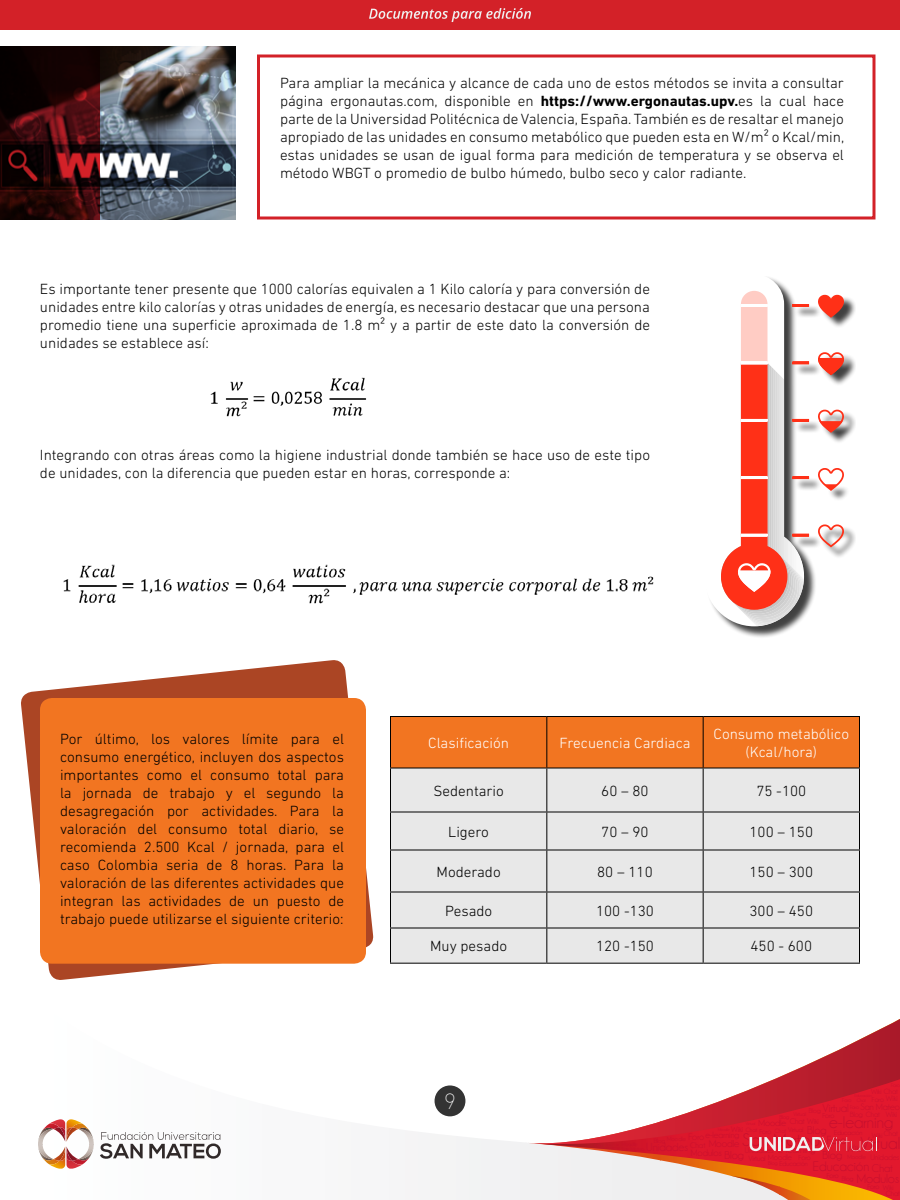
<style>
.page{position:relative;width:900px;height:1200px;background:#fff}
.page>*{position:absolute;margin:0;border:0;box-sizing:border-box;transform-origin:0 0}
.t1{font:200 22.6px "DIN Next LT Pro";color:#fff}
.t2{font:300 15px/18px "DIN Next LT Pro";color:#000;text-align:justify}
.t3{font:300 15px/18px "DIN Next LT Pro";color:#fff;text-align:center}
.s1{font-weight:700}
</style>
<div class="page">
<img style="left:100px;top:46px;width:136px;height:174px">
<svg style="left:21px;top:660px;width:353px;height:311px"></svg>
<div style="left:40px;top:698px;width:326px;height:266px;background:#f27521;border-radius:12px"></div>
<div style="left:391px;top:717px;width:468px;height:51px;background:#f27521"></div>
<div style="left:391px;top:769px;width:468px;height:194px;background:#e8e8e8"></div>
<hr style="left:390px;top:716px;width:157px;height:1px;background:#000">
<hr style="left:390px;top:717px;width:1px;height:51px;background:#000">
<hr style="left:547px;top:716px;width:156px;height:1px;background:#000">
<hr style="left:546px;top:717px;width:1px;height:51px;background:#000">
<hr style="left:703px;top:716px;width:157px;height:1px;background:#000">
<hr style="left:703px;top:717px;width:1px;height:51px;background:#000">
<hr style="left:859px;top:717px;width:1px;height:51px;background:#000">
<hr style="left:390px;top:768px;width:157px;height:1px;background:#000">
<hr style="left:390px;top:768px;width:1px;height:44px;background:#000">
<hr style="left:547px;top:768px;width:156px;height:1px;background:#000">
<hr style="left:546px;top:768px;width:1px;height:44px;background:#000">
<hr style="left:703px;top:768px;width:157px;height:1px;background:#000">
<hr style="left:703px;top:768px;width:1px;height:44px;background:#000">
<hr style="left:859px;top:768px;width:1px;height:44px;background:#000">
<hr style="left:390px;top:812px;width:157px;height:1px;background:#000">
<hr style="left:390px;top:812px;width:1px;height:38px;background:#000">
<hr style="left:547px;top:812px;width:156px;height:1px;background:#000">
<hr style="left:546px;top:812px;width:1px;height:38px;background:#000">
<hr style="left:703px;top:812px;width:157px;height:1px;background:#000">
<hr style="left:703px;top:812px;width:1px;height:38px;background:#000">
<hr style="left:859px;top:812px;width:1px;height:38px;background:#000">
<hr style="left:390px;top:850px;width:157px;height:1px;background:#000">
<hr style="left:390px;top:850px;width:1px;height:42px;background:#000">
<hr style="left:547px;top:850px;width:156px;height:1px;background:#000">
<hr style="left:546px;top:850px;width:1px;height:42px;background:#000">
<hr style="left:703px;top:850px;width:157px;height:1px;background:#000">
<hr style="left:703px;top:850px;width:1px;height:42px;background:#000">
<hr style="left:859px;top:850px;width:1px;height:42px;background:#000">
<hr style="left:390px;top:892px;width:157px;height:1px;background:#000">
<hr style="left:390px;top:892px;width:1px;height:36px;background:#000">
<hr style="left:547px;top:892px;width:156px;height:1px;background:#000">
<hr style="left:546px;top:892px;width:1px;height:36px;background:#000">
<hr style="left:703px;top:892px;width:157px;height:1px;background:#000">
<hr style="left:703px;top:892px;width:1px;height:36px;background:#000">
<hr style="left:859px;top:892px;width:1px;height:36px;background:#000">
<hr style="left:390px;top:928px;width:157px;height:1px;background:#000">
<hr style="left:390px;top:928px;width:1px;height:35px;background:#000">
<hr style="left:547px;top:928px;width:156px;height:1px;background:#000">
<hr style="left:546px;top:928px;width:1px;height:35px;background:#000">
<hr style="left:703px;top:928px;width:157px;height:1px;background:#000">
<hr style="left:703px;top:928px;width:1px;height:35px;background:#000">
<hr style="left:859px;top:928px;width:1px;height:35px;background:#000">
<hr style="left:390px;top:963px;width:157px;height:1px;background:#000">
<hr style="left:547px;top:963px;width:156px;height:1px;background:#000">
<hr style="left:703px;top:963px;width:157px;height:1px;background:#000">
<svg style="left:0;top:46px;width:100px;height:174px;background:#2d0708"></svg>
<div style="left:257px;top:54px;width:619px;height:166px;border:3px solid #d32128"></div>
<img style="left:210px;top:377px;width:157px;height:40px">
<img style="left:63px;top:564px;width:591px;height:40px">
<div style="left:0;top:0;width:900px;height:30px;background:#d32128"></div>
<svg style="left:49px;top:971px;width:475px;height:229px"></svg>
<svg style="left:524px;top:1019px;width:376px;height:148px"></svg>
<svg style="left:535px;top:1079px;width:365px;height:121px"></svg>
<svg style="left:730px;top:1176px;width:81px;height:24px;background:#eab069"></svg>
<svg style="left:369px;top:8px;width:162px;height:14px"></svg>
<svg style="left:750px;top:1137px;width:26px;height:14px"></svg>
<hr style="left:778px;top:1137px;width:3px;height:14px;background:#f0f0f0">
<svg style="left:783px;top:1137px;width:94px;height:14px"></svg>
<svg style="left:38px;top:1119px;width:56px;height:50px"></svg>
<svg style="left:100px;top:1132px;width:121px;height:27px"></svg>
<div style="left:706px;top:276px;width:150px;height:363px;background:#000;opacity:.75"></div>
<svg style="left:706px;top:276px;width:103px;height:350px"></svg>
<svg style="left:818px;top:410px;width:26px;height:23px"></svg>
<svg style="left:818px;top:295px;width:26px;height:23px"></svg>
<svg style="left:818px;top:524px;width:26px;height:23px"></svg>
<svg style="left:818px;top:352px;width:26px;height:23px"></svg>
<svg style="left:818px;top:468px;width:26px;height:23px"></svg>
<div style="left:435px;top:1085px;width:30px;height:31px;background:#333;border-radius:50%"></div>
<p class="t2" style="left:280px;top:74px;width:566px">Para ampliar la mecánica y alcance de cada uno de estos métodos se invita a consultar página ergonautas.com, disponible en <span class="s1">https://www.ergonautas.upv.</span>es la cual hace parte de la Universidad Politécnica de Valencia, España. También es de resaltar el manejo apropiado de las unidades en consumo metabólico que pueden esta en W/m² o Kcal/min, estas unidades se usan de igual forma para medición de temperatura y se observa el método WBGT o promedio de bulbo húmedo, bulbo seco y calor radiante.</p>
<p class="t2" style="left:40px;top:280px;width:612px">Es importante tener presente que 1000 calorías equivalen a 1 Kilo caloría y para conversión de unidades entre kilo calorías y otras unidades de energía, es necesario destacar que una persona promedio tiene una superficie aproximada de 1.8 m² y a partir de este dato la conversión de unidades se establece así:</p>
<p class="t2" style="left:40px;top:446px;width:612px">Integrando con otras áreas como la higiene industrial donde también se hace uso de este tipo de unidades, con la diferencia que pueden estar en horas, corresponde a:</p>
<p class="t2" style="left:60px;top:730px;width:286px">Por último, los valores límite para el consumo energético, incluyen dos aspectos importantes como el consumo total para la jornada de trabajo y el segundo la desagregación por actividades. Para la valoración del consumo total diario, se recomienda 2.500 Kcal / jornada, para el caso Colombia seria de 8 horas. Para la valoración de las diferentes actividades que integran las actividades de un puesto de trabajo puede utilizarse el siguiente criterio:</p>
<p class="t3" style="left:428px;top:734px;width:82px">Clasificación</p>
<p class="t3" style="left:560px;top:734px;width:132px">Frecuencia Cardiaca</p>
<p class="t3" style="left:714px;top:725px;width:137px">Consumo metabólico (Kcal/hora)</p>
<p class="t2" style="left:433px;top:781px;width:72px">Sedentario</p>
<p class="t2" style="left:601px;top:781px;width:49px">60 – 80</p>
<p class="t2" style="left:756px;top:781px;width:51px">75 -100</p>
<p class="t2" style="left:448px;top:822px;width:42px">Ligero</p>
<p class="t2" style="left:601px;top:822px;width:49px">70 – 90</p>
<p class="t2" style="left:750px;top:822px;width:65px">100 – 150</p>
<p class="t2" style="left:437px;top:862px;width:66px">Moderado</p>
<p class="t2" style="left:597px;top:862px;width:57px">80 – 110</p>
<p class="t2" style="left:750px;top:862px;width:65px">150 – 300</p>
<p class="t2" style="left:445px;top:901px;width:49px">Pesado</p>
<p class="t2" style="left:596px;top:901px;width:59px">100 -130</p>
<p class="t2" style="left:750px;top:901px;width:65px">300 – 450</p>
<p class="t2" style="left:430px;top:937px;width:79px">Muy pesado</p>
<p class="t2" style="left:596px;top:937px;width:59px">120 -150</p>
<p class="t2" style="left:751px;top:937px;width:63px">450 - 600</p>
<h1 class="t1" style="left:444px;top:1089px;width:13px">9</h1>
</div>
